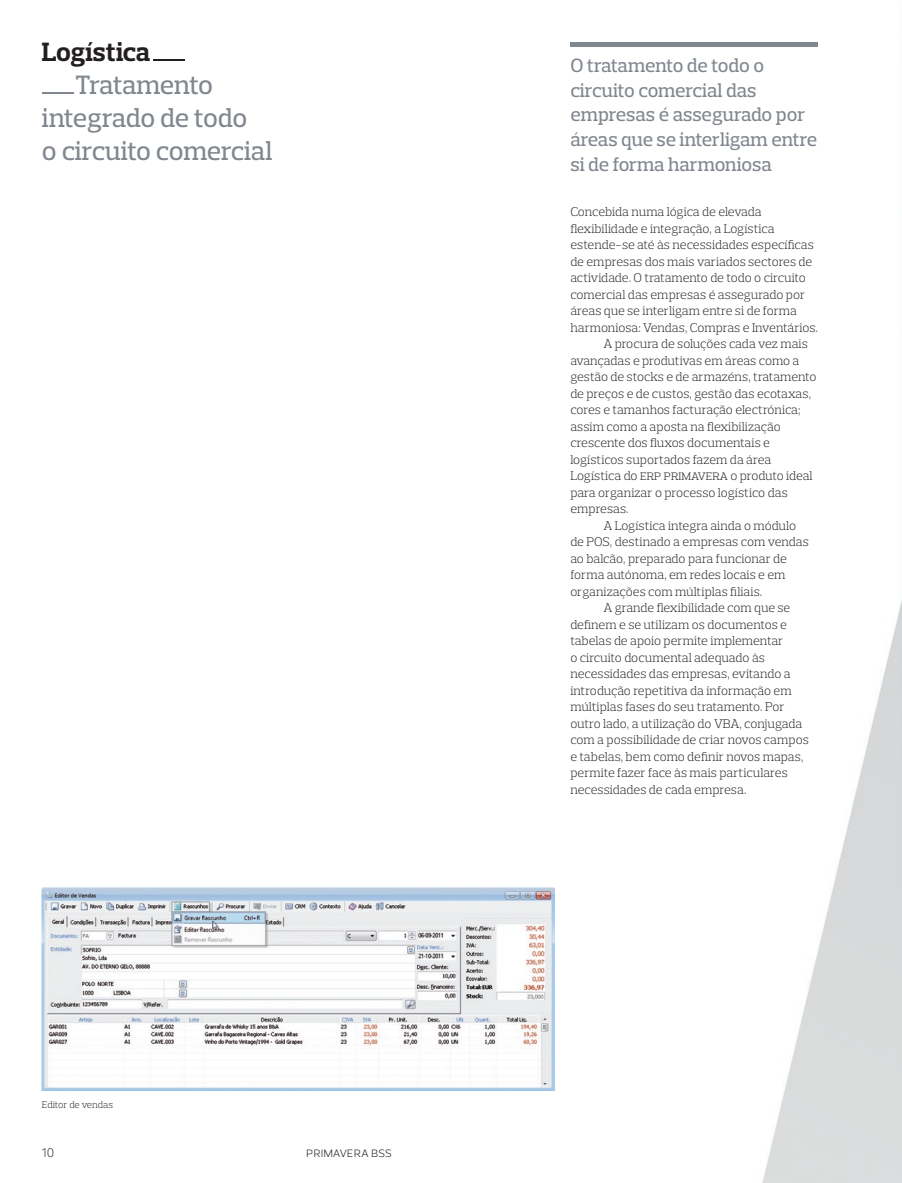
<style>
.page{position:relative;width:902px;height:1183px;background:#fff}
.page>*{position:absolute;margin:0;border:0;box-sizing:border-box;transform-origin:0 0}
.Secção_destaque{font:500 27px/33px "Prelo Slab";letter-spacing:-.02em;color:#81878e}
.Secção_destaque-2{font:500 27px "Prelo Slab";letter-spacing:-.04em;color:#81878e}
.Secção{font:700 27px "Prelo Slab";letter-spacing:-.005em;color:#231f20}
.Lead{font:500 19.5px/24.8px "Prelo Slab";letter-spacing:-.01em;color:#81878e}
.Body{font:300 12.75px/16.5px "Prelo Slab";letter-spacing:-.005em;color:#231f20}
.Body_-_Primeiro_Para{font:300 12.75px/16.5px "Prelo Slab";letter-spacing:-.005em;color:#231f20}
.t1{font:300 12.75px "Prelo";letter-spacing:.005em;color:#231f20}
.Legenda{font:300 9.75px "Prelo Slab";letter-spacing:-.015em;color:#231f20}
</style>
<div class="page">
<img style="left:41px;top:42px;width:860px;height:1140px">
<hr style="left:42px;top:92px;width:31px;height:2px;background:#81878e">
<hr style="left:153px;top:59px;width:31px;height:2px;background:#231f20">
<div style="left:570px;top:42px;width:247px;height:5px;background:#81878e"></div>
<img style="left:42px;top:887px;width:512px;height:203px">
<p class="Secção" style="left:42px;top:35px;width:110px">Logística</p>
<p class="Secção_destaque-2" style="left:75px;top:68px;width:139px">Tratamento</p>
<p class="Secção_destaque" style="left:42px;top:101px;width:232px">integrado de todo<br>o circuito comercial</p>
<p class="Legenda" style="left:42px;top:1098px;width:73px">Editor de vendas</p>
<p class="t1" style="left:42px;top:1144px;width:14px">10</p>
<p class="t1" style="left:306px;top:1144px;width:87px">PRIMAVERA BSS</p>
<p class="Lead" style="left:570px;top:53px;width:248px">O tratamento de todo o circuito comercial das empresas é assegurado por áreas que se interligam entre si de forma harmoniosa</p>
<p class="Body_-_Primeiro_Para" style="left:570px;top:203px;width:249px">Concebida numa lógica de elevada flexibilidade e integração, a Logística estende-se até às necessidades específicas de empresas dos mais variados sectores de actividade. O tratamento de todo o circuito comercial das empresas é assegurado por áreas que se interligam entre si de forma harmoniosa: Vendas, Compras e Inventários.</p>
<p class="Body" style="left:570px;top:335px;width:248px;text-indent:33px">A procura de soluções cada vez mais avançadas e produtivas em áreas como a gestão de stocks e de armazéns, tratamento de preços e de custos, gestão das ecotaxas, cores e tamanhos facturação electrónica; assim como a aposta na flexibilização crescente dos fluxos documentais e logísticos suportados fazem da área Logística do erp primavera o produto ideal para organizar o processo logístico das empresas.</p>
<p class="Body" style="left:570px;top:517px;width:240px;text-indent:33px">A Logística integra ainda o módulo de POS, destinado a empresas com vendas ao balcão, preparado para funcionar de forma autónoma, em redes locais e em organizações com múltiplas filiais.</p>
<p class="Body" style="left:570px;top:599px;width:240px;text-indent:33px">A grande flexibilidade com que se definem e se utilizam os documentos e tabelas de apoio permite implementar<br>o circuito documental adequado às necessidades das empresas, evitando a introdução repetitiva da informação em múltiplas fases do seu tratamento. Por outro lado, a utilização do VBA, conjugada com a possibilidade de criar novos campos e tabelas, bem como definir novos mapas, permite fazer face às mais particulares necessidades de cada empresa.</p>
</div>
